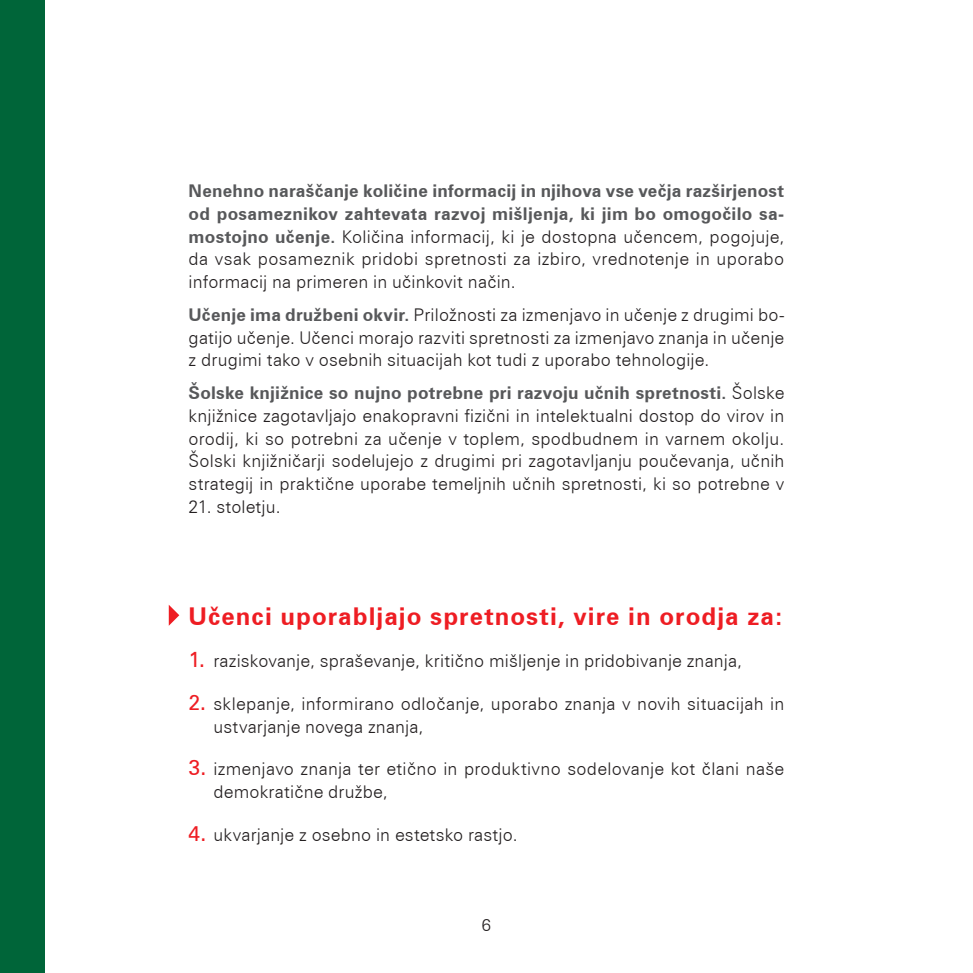
<style>
.page{position:relative;width:973px;height:973px;background:#fff}
.page>*{position:absolute;margin:0;border:0;box-sizing:border-box;transform-origin:0 0}
.t1{font:700 24.5px "Zurich BT";letter-spacing:.04em;color:#ee1d23}
.t2{font:300 17.5px/22.8px "Zurich BT";letter-spacing:.01em;color:#231f20;text-align:justify}
.t3{font:300 16.62px "Zurich BT";color:#231f20}
.s1{font-weight:700;color:#57585a}
.s2{font-weight:400;font-size:21px;color:#ee1d23}
</style>
<div class="page">
<div style="left:0;top:0;width:45px;height:972px;background:#006539"></div>
<svg style="left:169px;top:605px;width:10px;height:20px"></svg>
<p class="t2" style="left:189px;top:179px;width:597px"><span class="s1">Nenehno naraščanje količine informacij in njihova vse večja razširjenost od posameznikov zahtevata razvoj mišljenja, ki jim bo omogočilo sa&shy;mostojno učenje.</span> Količina informacij, ki je dostopna učencem, pogojuje, da vsak posameznik pridobi spretnosti za izbiro, vrednotenje in uporabo informacij na primeren in učinkovit način.</p>
<p class="t2" style="left:189px;top:303px;width:597px"><span class="s1">Učenje ima družbeni okvir.</span> Priložnosti za izmenjavo in učenje z drugimi bo&shy;gatijo učenje. Učenci morajo razviti spretnosti za izmenjavo znanja in učenje z drugimi tako v osebnih situacijah kot tudi z uporabo tehnologije.</p>
<p class="t2" style="left:189px;top:381px;width:597px"><span class="s1">Šolske knjižnice so nujno potrebne pri razvoju učnih spretnosti.</span> Šolske knjižnice zagotavljajo enakopravni fizični in intelektualni dostop do virov in orodij, ki so potrebni za učenje v toplem, spodbudnem in varnem okolju.<br>Šolski knjižničarji sodelujejo z drugimi pri zagotavljanju poučevanja, učnih strategij in praktične uporabe temeljnih učnih spretnosti, ki so potrebne v</p>
<p class="t2" style="left:189px;top:495px;width:93px">21. stoletju.</p>
<h1 class="t1" style="left:189px;top:601px;width:596px">Učenci uporabljajo spretnosti, vire in orodja za:</h1>
<p class="t2" style="left:189px;top:649px;width:554px"><span class="s2">1.</span> raziskovanje, spraševanje, kritično mišljenje in pridobivanje znanja,</p>
<p class="t2" style="left:213px;top:692px;width:572px;text-indent:-25px"><span class="s2">2.</span> sklepanje, informirano odločanje, uporabo znanja v novih situacijah in ustvarjanje novega znanja,</p>
<p class="t2" style="left:213px;top:757px;width:572px;text-indent:-25px"><span class="s2">3.</span> izmenjavo znanja ter etično in produktivno sodelovanje kot člani naše demokratične družbe,</p>
<p class="t2" style="left:189px;top:822px;width:330px"><span class="s2">4.</span> ukvarjanje z osebno in estetsko rastjo.</p>
<p class="t3" style="left:482px;top:914px;width:11px">6</p>
</div>
